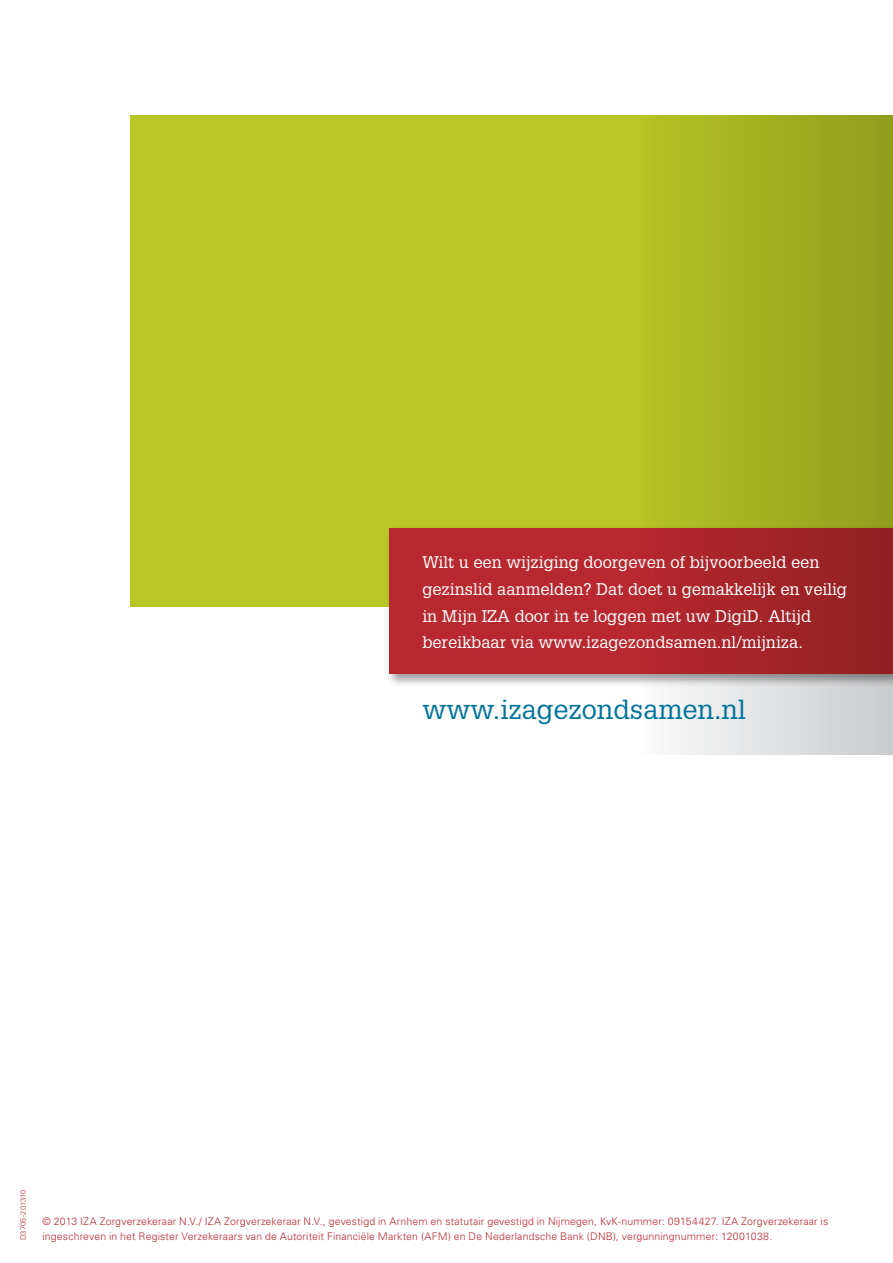
<style>
.page{position:relative;width:893px;height:1263px;background:#fff}
.page>*{position:absolute;margin:0;border:0;box-sizing:border-box;transform-origin:0 0}
.t1{font:27px "Glypha";color:#00739a}
.t2{font:16.5px/27px "Glypha";color:#fff}
.t3{font:300 10.5px/15px "Univers";letter-spacing:.015em;color:#b8292f}
.t4{font:300 7.5px "Univers";letter-spacing:.015em;color:#b8292f}
</style>
<div class="page">
<div style="left:130px;top:116px;width:763px;height:491px;background:#b7c726"></div>
<div style="left:386px;top:524px;width:507px;height:162px;background:#000;opacity:.4"></div>
<div style="left:390px;top:528px;width:503px;height:146px;background:#b8292f"></div>
<svg style="left:546px;top:116px;width:347px;height:639px"></svg>
<h2 class="t2" style="left:422px;top:548px;width:426px">Wilt u een wijziging doorgeven of bijvoorbeeld een gezinslid aanmelden? Dat doet u gemakkelijk en veilig in Mijn IZA door in te loggen met uw DigiD. Altijd bereikbaar via www.izagezondsamen.nl/mijniza.</h2>
<h1 class="t1" style="left:422px;top:693px;width:325px">www.izagezondsamen.nl</h1>
<p class="t4" style="left:19px;top:1240px;width:53px;rotate:-90deg">D3705-201310</p>
<p class="t3" style="left:43px;top:1213px;width:787px">© 2013 IZA Zorgverzekeraar N.V./ IZA Zorgverzekeraar N.V., gevestigd in Arnhem en statutair gevestigd in Nijmegen, KvK-nummer: 09154427. IZA Zorgverzekeraar is ingeschreven in het Register Verzekeraars van de Autoriteit Financiële Markten (AFM) en De Nederlandsche Bank (DNB), vergunningnummer: 12001038.</p>
</div>
